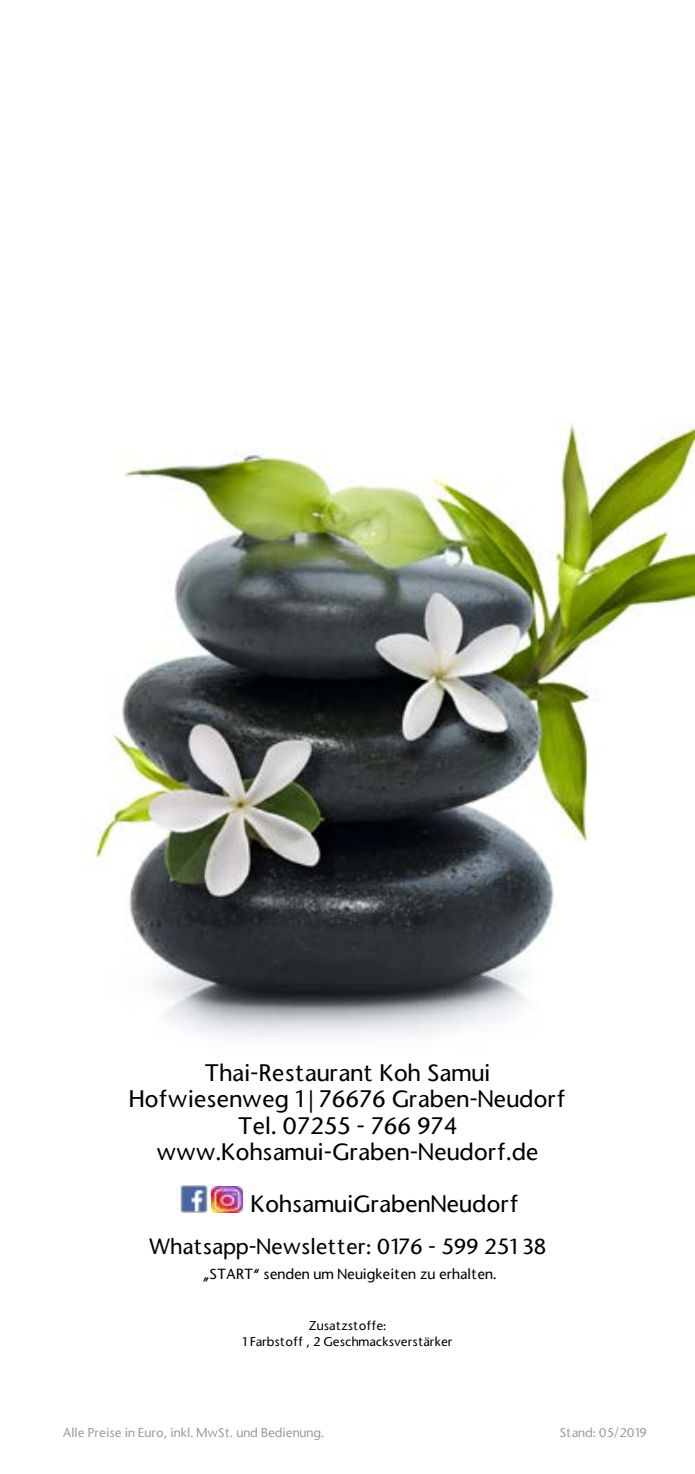
<style>
.page{position:relative;width:695px;height:1474px;background:#fff}
.page>*{position:absolute;margin:0;border:0;box-sizing:border-box;transform-origin:0 0}
.t1{font:500 22.75px/26.2px "Stone Sans";color:#000;text-align:center}
.t2{font:500 21px "Stone Sans";color:#000}
.t3{font:500 14px "Stone Sans";color:#000}
.t4{font:500 12.25px "Stone Sans";color:#9d9d9c}
.t5{font:500 12.25px/15.8px "Stone Sans";color:#000;text-align:center}
</style>
<div class="page">
<img style="left:93px;top:424px;width:601px;height:614px">
<img style="left:176px;top:1185px;width:32px;height:27px">
<img style="left:211px;top:1186px;width:31px;height:26px">
<p class="t1" style="left:129px;top:1059px;width:438px">Thai-Restaurant Koh Samui<br>Hofwiesenweg 1 | 76676 Graben-Neudorf<br>Tel. 07255 - 766 974 www.Kohsamui-Graben-Neudorf.de</p>
<p class="t1" style="left:250px;top:1191px;width:269px">KohsamuiGrabenNeudorf</p>
<p class="t2" style="left:149px;top:1233px;width:399px">Whatsapp-Newsletter: 0176 - 599 251 38</p>
<p class="t3" style="left:203px;top:1264px;width:295px">„START“ senden um Neuigkeiten zu erhalten.</p>
<p class="t5" style="left:242px;top:1317px;width:212px">Zusatzstoffe:<br>1 Farbstoff , 2 Geschmacksverstärker</p>
<p class="t4" style="left:63px;top:1424px;width:262px">Alle Preise in Euro, inkl. MwSt. und Bedienung.</p>
<p class="t4" style="left:559px;top:1424px;width:89px">Stand: 05/2019</p>
</div>
